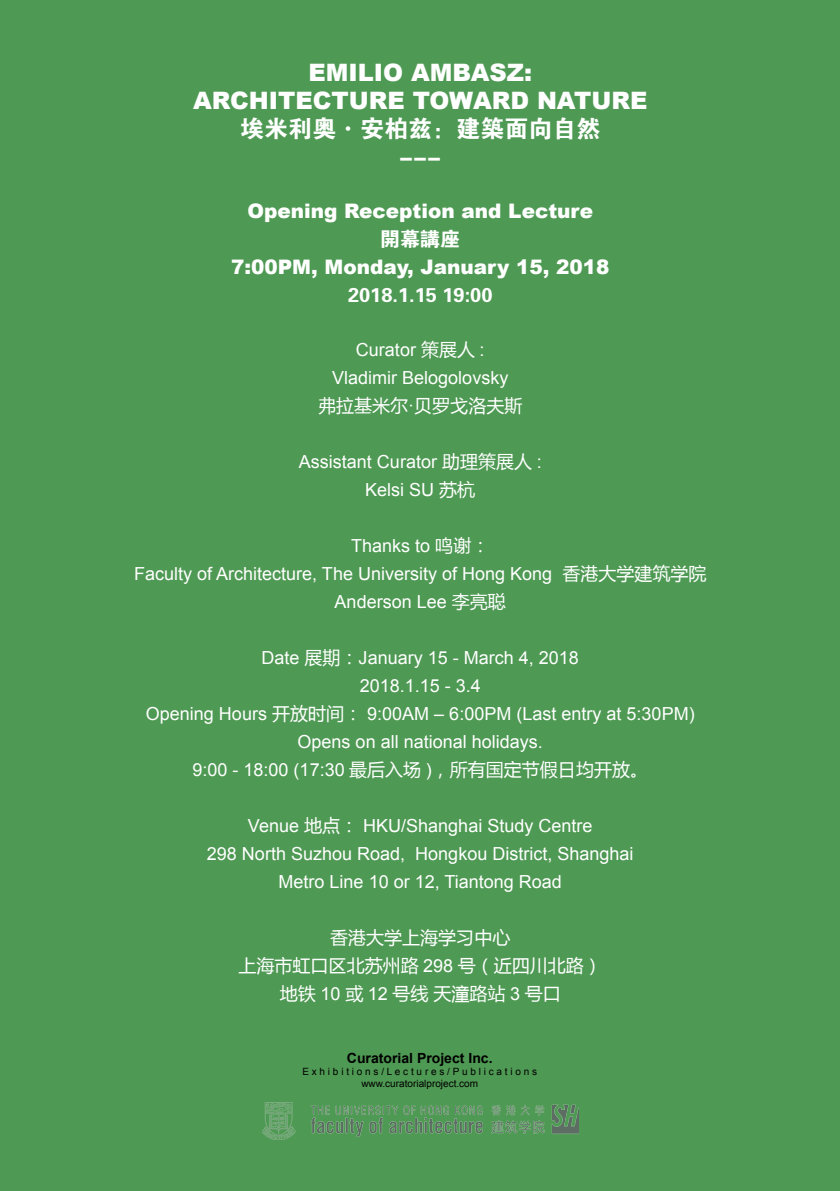
<style>
.page{position:relative;width:840px;height:1191px;background:#fff}
.page>*{position:absolute;margin:0;border:0;box-sizing:border-box;transform-origin:0 0}
.t1{font:900 24px "Arial";color:#fff}
.t2{font:24px "FZDHTFW GB1 0";color:#fff}
.t3{font:900 20px "Arial";color:#fff}
.t4{font:20px "FZDHTFW GB1 0";color:#fff}
.t5{font:18px "Arial";color:#fff}
.t6{font:18px "Microsoft Ya Hei";color:#fff}
.t7{font:700 14px "Arial";color:#000}
.t8{font:10px/12px "Arial";color:#000;text-align:center}
.s1{font-family:"Microsoft Ya Hei"}
.s2{font-family:"Arial"}
</style>
<div class="page">
<div style="left:0;top:0;width:839px;height:1191px;background:#4e9953"></div>
<img style="left:262px;top:1102px;width:315px;height:38px">
<p class="t1" style="left:308px;top:55px;width:225px">EMILIO AMBASZ:</p>
<p class="t1" style="left:193px;top:83px;width:455px">ARCHITECTURE TOWARD NATURE</p>
<p class="t2" style="left:240px;top:116px;width:362px">埃米利奥·安柏兹：建筑面向自然</p>
<p class="t2" style="left:399px;top:144px;width:43px">---</p>
<p class="t3" style="left:247px;top:196px;width:347px">Opening Reception and Lecture</p>
<p class="t4" style="left:380px;top:228px;width:81px">开幕讲座</p>
<p class="t3" style="left:231px;top:252px;width:380px">7:00PM, Monday, January 15, 2018</p>
<p class="t4" style="left:348px;top:284px;width:146px">2018.1.15 19:00</p>
<p class="t5" style="left:356px;top:338px;width:130px">Curator <span class="s1">策展人</span> :</p>
<p class="t5" style="left:332px;top:366px;width:178px">Vladimir Belogolovsky</p>
<p class="t6" style="left:318px;top:393px;width:205px">弗拉基米尔<span class="s2">·</span>贝罗戈洛夫斯</p>
<p class="t5" style="left:299px;top:450px;width:244px">Assistant Curator <span class="s1">助理策展人</span> :</p>
<p class="t5" style="left:365px;top:478px;width:112px">Kelsi SU <span class="s1">苏杭</span></p>
<p class="t5" style="left:351px;top:534px;width:140px">Thanks to <span class="s1">鸣谢：</span></p>
<p class="t5" style="left:134px;top:562px;width:573px">Faculty of Architecture, The University of Hong Kong <span class="s1">香港大学建筑学院</span></p>
<p class="t5" style="left:334px;top:590px;width:173px">Anderson Lee <span class="s1">李亮聪</span></p>
<p class="t5" style="left:261px;top:646px;width:319px">Date <span class="s1">展期：</span>January 15 - March 4, 2018</p>
<p class="t5" style="left:359px;top:674px;width:123px">2018.1.15 - 3.4</p>
<p class="t5" style="left:146px;top:702px;width:550px">Opening Hours <span class="s1">开放时间：</span> 9:00AM – 6:00PM (Last entry at 5:30PM)</p>
<p class="t5" style="left:297px;top:730px;width:247px">Opens on all national holidays.</p>
<p class="t5" style="left:192px;top:758px;width:457px">9:00 - 18:00 (17:30 <span class="s1">最后入场</span> )<span class="s1">，所有国定节假日均开放。</span></p>
<p class="t5" style="left:248px;top:814px;width:346px">Venue <span class="s1">地点：</span> HKU/Shanghai Study Centre</p>
<p class="t5" style="left:207px;top:842px;width:428px">298 North Suzhou Road, Hongkou District, Shanghai</p>
<p class="t5" style="left:278px;top:870px;width:285px">Metro Line 10 or 12, Tiantong Road</p>
<p class="t6" style="left:330px;top:925px;width:181px">香港大学上海学习中心</p>
<p class="t6" style="left:238px;top:953px;width:365px">上海市虹口区北苏州路 <span class="s2">298</span> 号（近四川北路）</p>
<p class="t6" style="left:280px;top:981px;width:282px">地铁 <span class="s2">10</span> 或 <span class="s2">12</span> 号线天潼路站 <span class="s2">3</span> 号口</p>
<p class="t7" style="left:347px;top:1048px;width:147px">Curatorial Project Inc.</p>
<p class="t8" style="left:302px;top:1065px;width:236px">E x h i b i t i o n s / L e c t u r e s / P u b l i c a t i o n s www.curatorialproject.com</p>
</div>
